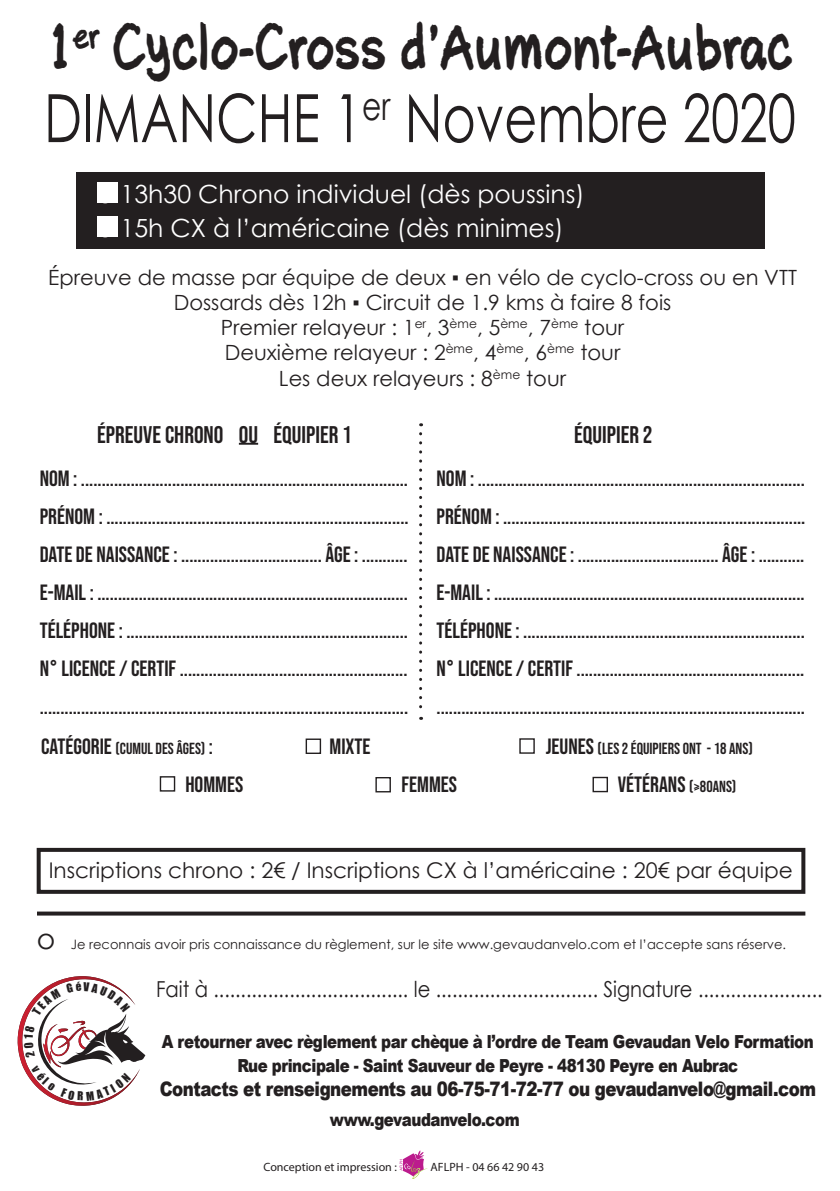
<style>
.page{position:relative;width:840px;height:1191px;background:#fff}
.page>*{position:absolute;margin:0;border:0;box-sizing:border-box;transform-origin:0 0}
.t1{font:66.6px "Century Gothic";color:#231f20;scale:.77 1}
.t2{font:700 61px "Axure Handwriting";color:#231f20;scale:.76 1}
.t3{font:25px/34px "Century Gothic";color:#fff}
.t4{font:24px "Bebas Neue";color:#231f20}
.t5{font:22px/38px "Bebas Neue";color:#231f20;text-align:justify}
.t6{font:22px "Century Gothic";color:#231f20;scale:.89 1}
.t7{font:21.6px "Century Gothic";color:#231f20}
.t8{font:21px/25.2px "Century Gothic";color:#231f20;text-align:center}
.t9{font:900 20px "Arial";letter-spacing:-.03em;color:#231f20;scale:.83 1}
.t10{font:900 18px/24px "Arial";letter-spacing:-.03em;color:#231f20;text-align:center;scale:.83 1}
.t11{font:16px "Bebas Neue";color:#231f20}
.t12{font:13px "Century Gothic";color:#231f20}
.t13{font:12px "Myriad Pro";color:#231f20}
.s1{font-size:22px}
.s2{font-size:16px}
.s3{font-size:28.2px}
</style>
<div class="page">
<div style="left:37px;top:848px;width:767px;height:46px;border:4px solid #231f20"></div>
<svg style="left:37px;top:911px;width:767px;height:4px;fill:#231f20"></svg>
<div style="left:76px;top:172px;width:687px;height:76px;background:#231f20"></div>
<div style="left:97px;top:183px;width:20px;height:20px;background:#fff"></div>
<div style="left:97px;top:216px;width:20px;height:21px;background:#fff"></div>
<svg style="left:239px;top:443px;width:19px;height:2px"></svg>
<svg style="left:419px;top:434px;width:3px;height:286px"></svg>
<svg style="left:399px;top:1150px;width:28px;height:29px"></svg>
<div style="left:305px;top:738px;width:16px;height:16px;border:1px solid #231f20"></div>
<div style="left:160px;top:776px;width:15px;height:15px;border:1px solid #231f20"></div>
<div style="left:375px;top:777px;width:15px;height:15px;border:1px solid #231f20"></div>
<div style="left:592px;top:777px;width:15px;height:15px;border:1px solid #231f20"></div>
<svg style="left:17px;top:976px;width:128px;height:129px"></svg>
<h2 class="t2" style="left:48px;top:10px;width:980px">1<sup>er</sup> Cyclo-Cross d’Aumont-Aubrac</h2>
<h1 class="t1" style="left:44px;top:71px;width:977px">DIMANCHE 1<sup>er</sup> Novembre 2020</h1>
<p class="t3" style="left:97px;top:176px;width:489px">o 13h30 Chrono individuel (dès poussins) o 15h CX à l’américaine (dès minimes)</p>
<p class="t8" style="left:48px;top:264px;width:749px">Épreuve de masse par équipe de deux ▪ en vélo de cyclo-cross ou en VTT Dossards dès 12h ▪ Circuit de 1.9 kms à faire 8 fois<br>Premier relayeur : 1<sup>er</sup>, 3<sup>ème</sup>, 5<sup>ème</sup>, 7<sup>ème</sup> tour<br>Deuxième relayeur : 2<sup>ème</sup>, 4<sup>ème</sup>, 6<sup>ème</sup> tour<br>Les deux relayeurs : 8<sup>ème</sup> tour</p>
<p class="t4" style="left:97px;top:421px;width:256px">ÉPREUVE CHRONO OU ÉQUIPIER 1</p>
<p class="t4" style="left:574px;top:421px;width:80px">ÉQUIPIER 2</p>
<p class="t5" style="left:436px;top:459px;width:370px">NOM : ...............................................................................<br>PRÉNOM : .........................................................................<br>DATE DE NAISSANCE : .................................. ÂGE : ...........<br>E-MAIL : ...........................................................................<br>TÉLÉPHONE : ....................................................................<br>N° LICENCE / CERTIF ....................................................... .........................................................................................</p>
<p class="t5" style="left:40px;top:459px;width:370px">NOM : ...............................................................................<br>PRÉNOM : .........................................................................<br>DATE DE NAISSANCE : .................................. ÂGE : ...........<br>E-MAIL : ...........................................................................<br>TÉLÉPHONE : ....................................................................<br>N° LICENCE / CERTIF ....................................................... .........................................................................................</p>
<p class="t11" style="left:41px;top:739px;width:173px"><span class="s1">CATÉGORIE</span> (CUMUL DES ÂGES) <span class="s1">:</span></p>
<p class="t5" style="left:329px;top:727px;width:42px">MIXTE</p>
<p class="t11" style="left:545px;top:739px;width:208px"><span class="s1">JEUNES</span> (LES 2 ÉQUIPIERS ONT - 18 ANS)</p>
<p class="t5" style="left:185px;top:765px;width:59px">HOMMES</p>
<p class="t5" style="left:401px;top:765px;width:57px">FEMMES</p>
<p class="t5" style="left:617px;top:765px;width:120px">VÉTÉRANS <span class="s2">(&gt;80ANS)</span></p>
<p class="t7" style="left:49px;top:855px;width:745px">Inscriptions chrono : 2€ / Inscriptions CX à l’américaine : 20€ par équipe</p>
<p class="t12" style="left:37px;top:935px;width:750px"><span class="s3">o</span> Je reconnais avoir pris connaissance du règlement, sur le site www.gevaudanvelo.com et l’accepte sans réserve.</p>
<p class="t6" style="left:156px;top:973px;width:749px">Fait à .................................... le .............................. Signature .......................</p>
<p class="t10" style="left:162px;top:1029px;width:786px">A retourner avec règlement par chèque à l’ordre de Team Gevaudan Velo Formation<br>Rue principale - Saint Sauveur de Peyre - 48130 Peyre en Aubrac</p>
<p class="t9" style="left:160px;top:1074px;width:791px">Contacts et renseignements au 06-75-71-72-77 ou gevaudanvelo@gmail.com</p>
<p class="t10" style="left:330px;top:1107px;width:230px">www.gevaudanvelo.com</p>
<p class="t13" style="left:263px;top:1159px;width:135px">Conception et impression :</p>
<p class="t13" style="left:430px;top:1159px;width:115px">AFLPH - 04 66 42 90 43</p>
</div>
